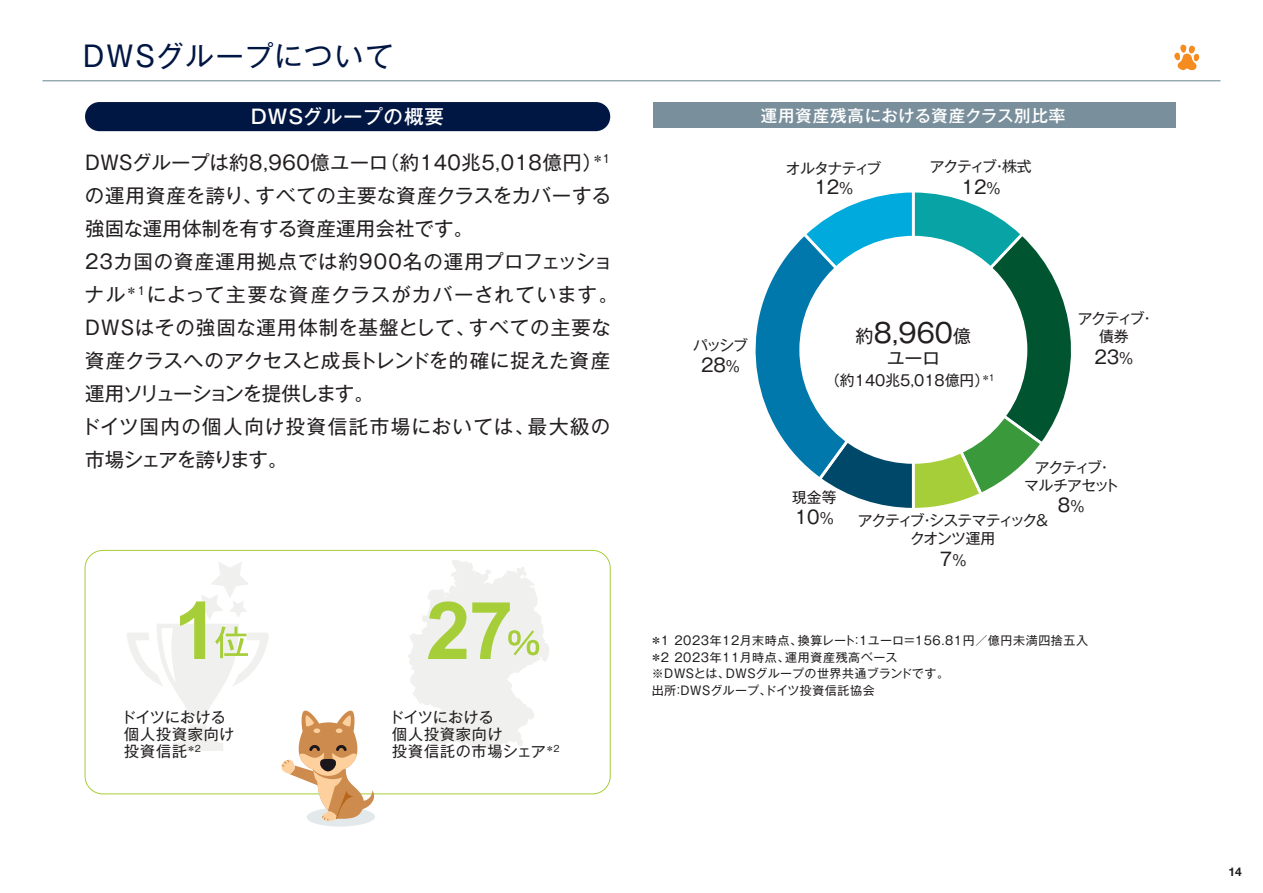
<style>
.page{position:relative;width:1263px;height:893px;background:#fff}
.page>*{position:absolute;margin:0;border:0;box-sizing:border-box;transform-origin:0 0}
.t1{font:28.5px "Gothic MB101 Pro";letter-spacing:.055em;color:#001643}
.t2{font:26.4px "Gothic MB101 Pro";color:#231f20}
.t3{font:19.5px/33px "Gothic MB101 Pro";letter-spacing:.025em;color:#231f20}
.t4{font:500 19.5px "Gothic MB101 Pro";letter-spacing:.03em;color:#fff}
.t5{font:18.15px "Gothic MB101 Pro";color:#231f20}
.t6{font:500 16.5px "Gothic MB101 Pro";letter-spacing:.035em;color:#fff}
.t7{font:15.15px/16.8px "Gothic MB101 Pro";letter-spacing:.04em;color:#231f20}
.t8{font:14.85px/18.1px "Gothic MB101 Pro";letter-spacing:-.075em;color:#231f20;text-align:center}
.t9{font:14.85px "Gothic MB101 Pro";color:#231f20}
.t10{font:12px/16.5px "Gothic MB101 Pro";letter-spacing:.05em;color:#231f20}
.t11{font:12px "Helvetica LT Std Fractions Bd";color:#231f20}
.s1{font-size:14.85px}
.s2{font-size:18.15px}
</style>
<div class="page">
<svg style="left:755px;top:192px;width:316px;height:316px"></svg>
<svg style="left:1174px;top:44px;width:26px;height:26px"></svg>
<hr style="left:43px;top:80px;width:1177px;height:1px;background:#798f9c">
<div style="left:85px;top:102px;width:525px;height:29px;background:#001643;border-radius:14px"></div>
<div style="left:85px;top:550px;width:526px;height:244px;border:1px solid #a6ce39;border-radius:18px"></div>
<div style="left:307px;top:807px;width:68px;height:20px;background:#e3e9ea;border-radius:50%"></div>
<svg style="left:281px;top:711px;width:97px;height:111px"></svg>
<svg style="left:127px;top:562px;width:142px;height:189px"></svg>
<svg style="left:408px;top:560px;width:141px;height:192px"></svg>
<div style="left:653px;top:102px;width:522px;height:26px;background:#798f9c"></div>
<div style="left:799px;top:236px;width:228px;height:228px;background:#fff;border-radius:50%"></div>
<h1 class="t1" style="left:83px;top:32px;width:312px">DWSグループについて</h1>
<p class="t4" style="left:249px;top:100px;width:196px">ＤＷＳグループの概要</p>
<p class="t3" style="left:81px;top:143px;width:539px">DWSグループは約8,960億ユーロ（約140兆5,018億円）<sup>＊1</sup>の運用資産を誇り、すべての主要な資産クラスをカバーする強固な運用体制を有する資産運用会社です。<br>23カ国の資産運用拠点では約900名の運用プロフェッショナル<sup>＊1</sup>によって主要な資産クラスがカバーされています。<br>DWSはその強固な運用体制を基盤として、すべての主要な資産クラスへのアクセスと成長トレンドを的確に捉えた資産運用ソリューションを提供します。<br>ドイツ国内の個人向け投資信託市場においては、最大級の市場シェアを誇ります。</p>
<p class="t7" style="left:121px;top:707px;width:115px">ドイツにおける個人投資家向け投資信託<sup>＊2</sup></p>
<p class="t7" style="left:389px;top:707px;width:172px">ドイツにおける<br>個人投資家向け<br>投資信託の市場シェア<sup>＊2</sup></p>
<p class="t6" style="left:761px;top:102px;width:306px">運用資産残高における資産クラス別比率</p>
<p class="t8" style="left:786px;top:157px;width:97px">オルタナティブ</p>
<p class="t5" style="left:814px;top:172px;width:40px">12<span class="s1">%</span></p>
<p class="t8" style="left:930px;top:155px;width:103px">アクティブ・株式</p>
<p class="t5" style="left:961px;top:172px;width:40px">12<span class="s1">%</span></p>
<p class="t8" style="left:693px;top:334px;width:56px">パッシブ</p>
<p class="t5" style="left:701px;top:350px;width:40px">28<span class="s1">%</span></p>
<h2 class="t2" style="left:855px;top:311px;width:117px"><span class="s2">約</span>8,960<span class="s2">億</span></h2>
<p class="t5" style="left:887px;top:343px;width:55px">ユーロ</p>
<p class="t9" style="left:825px;top:368px;width:171px">（約140兆5,018億円）<sup>＊1</sup></p>
<p class="t8" style="left:1078px;top:307px;width:78px">アクティブ・債券</p>
<p class="t5" style="left:1094px;top:342px;width:40px">23<span class="s1">%</span></p>
<p class="t8" style="left:792px;top:486px;width:46px">現金等</p>
<p class="t5" style="left:795px;top:502px;width:40px">10<span class="s1">%</span></p>
<p class="t8" style="left:1024px;top:456px;width:97px">アクティブ・マルチアセット</p>
<p class="t5" style="left:1058px;top:490px;width:28px">8<span class="s1">%</span></p>
<p class="t8" style="left:858px;top:509px;width:192px">アクティブ・システマティック&amp;クオンツ運用</p>
<p class="t5" style="left:940px;top:544px;width:28px">7<span class="s1">%</span></p>
<p class="t10" style="left:650px;top:631px;width:440px">＊1 2023年12月末時点、換算レート：1ユーロ＝156.81円／億円未満四捨五入＊2 2023年11月時点、運用資産残高ベース<br>※DWSとは、DWSグループの世界共通ブランドです。<br>出所：DWSグループ、ドイツ投資信託協会</p>
<p class="t11" style="left:1228px;top:867px;width:15px">14</p>
</div>
